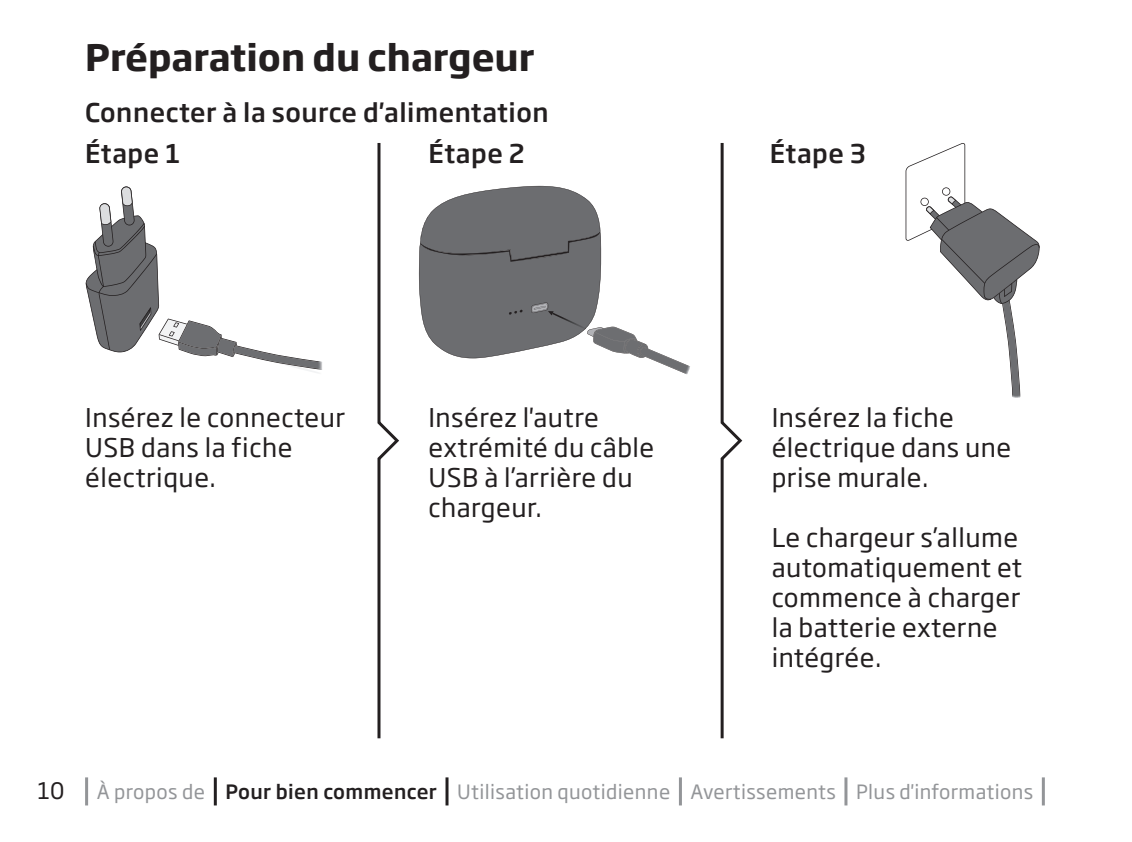
<style>
.page{position:relative;width:1132px;height:842px;background:#fff}
.page>*{position:absolute;margin:0;border:0;box-sizing:border-box;transform-origin:0 0}
.t1{font:700 36px "Soho Gothic Pro";color:#231f20}
.t2{font:25.5px/30px "Soho Gothic Pro";letter-spacing:.02em;color:#231f20}
.t3{font:500 25.5px "Soho Gothic Pro";letter-spacing:.02em;color:#231f20}
.t4{font:22.5px "Soho Gothic Pro";color:#231f20}
.t5{font:19.5px "Soho Gothic Pro";letter-spacing:.02em;color:#939598}
.s1{font-weight:500;color:#231f20}
</style>
<div class="page">
<svg style="left:419px;top:186px;width:271px;height:189px"></svg>
<svg style="left:905px;top:143px;width:134px;height:255px"></svg>
<svg style="left:86px;top:186px;width:236px;height:187px"></svg>
<svg style="left:377px;top:143px;width:22px;height:596px"></svg>
<svg style="left:720px;top:143px;width:23px;height:596px"></svg>
<hr style="left:85px;top:777px;width:3px;height:28px;background:#939598">
<hr style="left:214px;top:777px;width:3px;height:28px;background:#231f20">
<hr style="left:445px;top:777px;width:3px;height:28px;background:#231f20">
<hr style="left:678px;top:777px;width:3px;height:28px;background:#939598">
<hr style="left:844px;top:777px;width:3px;height:28px;background:#939598">
<hr style="left:1041px;top:777px;width:3px;height:28px;background:#939598">
<h1 class="t1" style="left:85px;top:29px;width:451px">Préparation du chargeur</h1>
<p class="t3" style="left:85px;top:93px;width:465px">Connecter à la source d'alimentation</p>
<p class="t3" style="left:85px;top:134px;width:97px">Étape 1</p>
<p class="t3" style="left:428px;top:134px;width:98px">Étape 2</p>
<p class="t3" style="left:769px;top:134px;width:98px">Étape 3</p>
<p class="t2" style="left:85px;top:402px;width:261px">Insérez le connecteur<br>USB dans la fiche électrique.</p>
<p class="t2" style="left:428px;top:401px;width:227px">Insérez l'autre extrémité du câble<br>USB à l’arrière du chargeur.</p>
<p class="t2" style="left:771px;top:401px;width:241px">Insérez la fiche électrique dans une prise murale.</p>
<p class="t2" style="left:771px;top:521px;width:252px">Le chargeur s’allume automatiquement et commence à charger la batterie externe intégrée.</p>
<p class="t4" style="left:38px;top:774px;width:28px">10</p>
<p class="t5" style="left:97px;top:777px;width:937px">À propos de <span class="s1">Pour bien commencer</span> Utilisation quotidienne Avertissements Plus d'informations</p>
</div>
